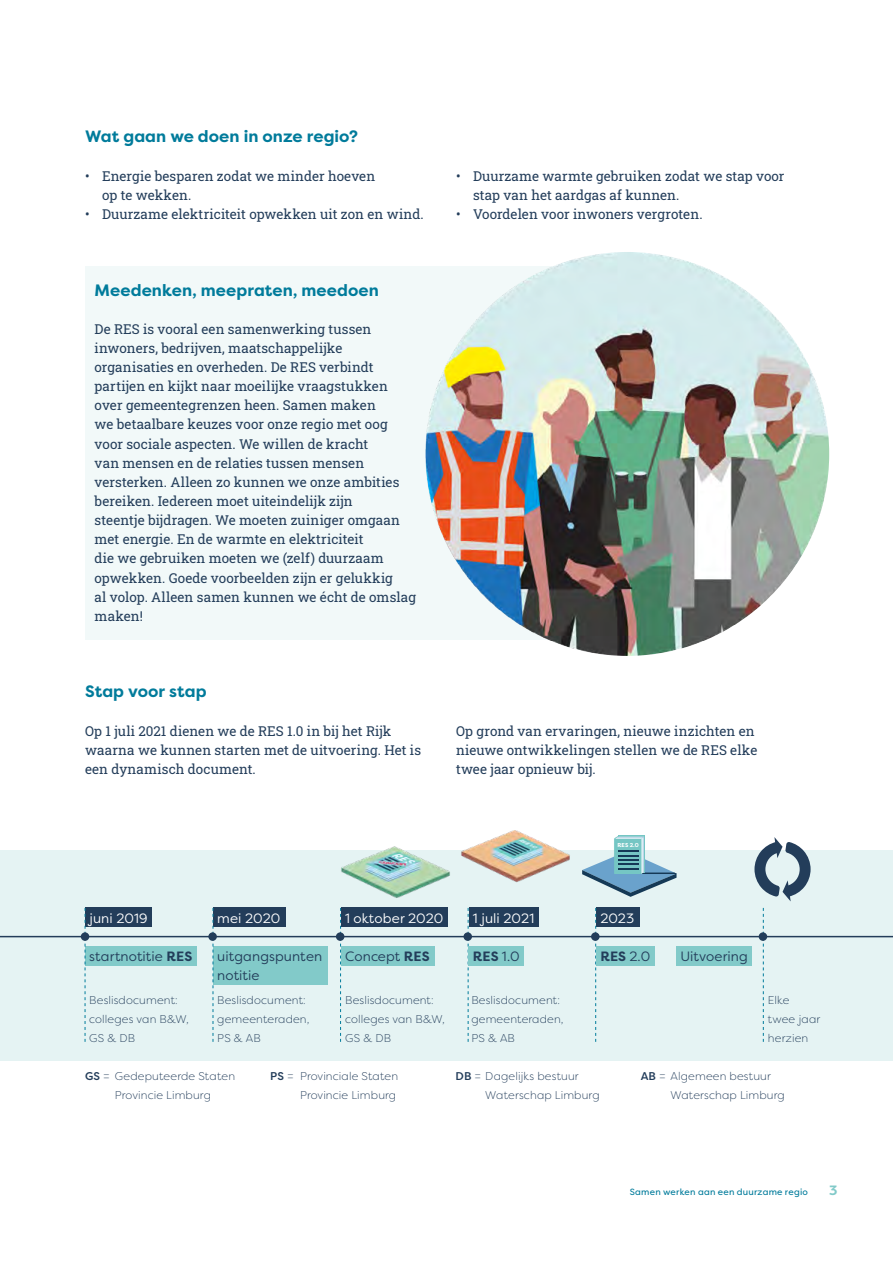
<style>
.page{position:relative;width:893px;height:1263px;background:#fff}
.page>*{position:absolute;margin:0;border:0;box-sizing:border-box;transform-origin:0 0}
.t1{font:700 16.5px "Filson Pro";letter-spacing:.005em;color:#007b9b}
.t2{font:13.5px/19.2px "Roboto Slab";letter-spacing:.005em;color:#233d5a}
.t3{font:13.5px/19.2px "Filson Pro";letter-spacing:.005em;color:#233d5a}
.t4{font:13.5px "Filson Pro";color:#fff}
.t5{font:700 13.5px "Filson Pro";letter-spacing:.015em;color:#233d5a}
.t6{font:700 13.5px "Filson Pro";color:#82cac9}
.t7{font:300 11.25px/19.2px "Filson Pro";letter-spacing:.015em;color:#233d5a}
.t8{font:9px "Filson Pro";letter-spacing:.02em;color:#007b9b}
.t9{font:700 5.7px "Filson Pro";color:#fff}
.s1{font-weight:700}
.s2{font-weight:400}
.s3{font-weight:500}
</style>
<div class="page">
<div style="left:85px;top:267px;width:567px;height:373px;background:#f2f9f9"></div>
<div style="left:0;top:850px;width:893px;height:211px;background:#e5f3f3"></div>
<hr style="left:0;top:936px;width:893px;height:1px;background:#233d5a">
<div style="left:85px;top:946px;width:112px;height:19px;background:#82cac9"></div>
<div style="left:85px;top:908px;width:67px;height:19px;background:#233d5a"></div>
<svg style="left:85px;top:908px;width:1px;height:134px"></svg>
<div style="left:81px;top:932px;width:8px;height:9px;background:#233d5a;border-radius:50%"></div>
<div style="left:213px;top:946px;width:115px;height:38px;background:#82cac9"></div>
<div style="left:213px;top:908px;width:72px;height:19px;background:#233d5a"></div>
<svg style="left:213px;top:908px;width:1px;height:134px"></svg>
<div style="left:208px;top:932px;width:9px;height:9px;background:#233d5a;border-radius:50%"></div>
<div style="left:468px;top:908px;width:70px;height:19px;background:#233d5a"></div>
<svg style="left:468px;top:908px;width:1px;height:134px"></svg>
<div style="left:463px;top:932px;width:9px;height:9px;background:#233d5a;border-radius:50%"></div>
<div style="left:468px;top:946px;width:56px;height:19px;background:#82cac9"></div>
<div style="left:596px;top:908px;width:44px;height:19px;background:#233d5a"></div>
<svg style="left:595px;top:908px;width:1px;height:134px"></svg>
<div style="left:591px;top:932px;width:9px;height:9px;background:#233d5a;border-radius:50%"></div>
<div style="left:596px;top:946px;width:58px;height:19px;background:#82cac9"></div>
<div style="left:341px;top:908px;width:107px;height:19px;background:#233d5a"></div>
<svg style="left:340px;top:908px;width:1px;height:134px"></svg>
<div style="left:336px;top:932px;width:8px;height:9px;background:#233d5a;border-radius:50%"></div>
<div style="left:341px;top:946px;width:93px;height:19px;background:#82cac9"></div>
<img style="left:461px;top:830px;width:109px;height:53px">
<img style="left:341px;top:846px;width:109px;height:52px">
<svg style="left:763px;top:908px;width:1px;height:134px"></svg>
<div style="left:759px;top:932px;width:8px;height:9px;background:#233d5a;border-radius:50%"></div>
<div style="left:676px;top:946px;width:76px;height:19px;background:#82cac9"></div>
<svg style="left:754px;top:837px;width:57px;height:64px"></svg>
<img style="left:425px;top:252px;width:404px;height:404px;border-radius:202px">
<svg style="left:582px;top:836px;width:94px;height:61px"></svg>
<p class="t1" style="left:85px;top:126px;width:274px">Wat gaan we doen in onze regio?</p>
<p class="t2" style="left:102px;top:166px;width:275px;text-indent:-17px">• Energie besparen zodat we minder hoeven op te wekken.</p>
<p class="t2" style="left:85px;top:204px;width:340px">• Duurzame elektriciteit opwekken uit zon en wind.</p>
<p class="t1" style="left:95px;top:279px;width:286px">Meedenken, meepraten, meedoen</p>
<p class="t2" style="left:95px;top:319px;width:323px">De RES is vooral een samenwerking tussen inwoners, bedrijven, maatschappelijke organisaties en overheden. De RES verbindt partijen en kijkt naar moeilijke vraagstukken over gemeentegrenzen heen. Samen maken<br>we betaalbare keuzes voor onze regio met oog voor sociale aspecten. We willen de kracht<br>van mensen en de relaties tussen mensen versterken. Alleen zo kunnen we onze ambities bereiken. Iedereen moet uiteindelijk zijn<br>steentje bijdragen. We moeten zuiniger omgaan met energie. En de warmte en elektriciteit<br>die we gebruiken moeten we (zelf) duurzaam opwekken. Goede voorbeelden zijn er gelukkig<br>al volop. Alleen samen kunnen we écht de omslag maken!</p>
<p class="t2" style="left:473px;top:166px;width:313px;text-indent:-17px">• Duurzame warmte gebruiken zodat we stap voor stap van het aardgas af kunnen.</p>
<p class="t2" style="left:456px;top:204px;width:248px">• Voordelen voor inwoners vergroten.</p>
<p class="t1" style="left:85px;top:681px;width:123px">Stap voor stap</p>
<p class="t2" style="left:85px;top:721px;width:338px">Op 1 juli 2021 dienen we de RES 1.0 in bij het Rijk waarna we kunnen starten met de uitvoering. Het is een dynamisch document.</p>
<p class="t2" style="left:456px;top:721px;width:303px">Op grond van ervaringen, nieuwe inzichten en nieuwe ontwikkelingen stellen we de RES elke twee jaar opnieuw bij.</p>
<p class="t9" style="left:618px;top:841px;width:23px">RES 2.0</p>
<p class="t4" style="left:89px;top:909px;width:60px">juni 2019</p>
<p class="t3" style="left:89px;top:946px;width:105px">startnotitie <span class="s1">RES</span></p>
<p class="t4" style="left:217px;top:909px;width:65px">mei 2020</p>
<p class="t3" style="left:217px;top:946px;width:107px">uitgangspunten notitie</p>
<p class="t4" style="left:345px;top:909px;width:100px">1 oktober 2020</p>
<p class="t3" style="left:345px;top:946px;width:86px">Concept <span class="s1">RES</span></p>
<p class="t4" style="left:473px;top:909px;width:63px">1 juli 2021</p>
<p class="t5" style="left:473px;top:947px;width:49px">RES <span class="s2">1.0</span></p>
<p class="t4" style="left:600px;top:909px;width:36px">2023</p>
<p class="t5" style="left:600px;top:947px;width:51px">RES <span class="s2">2.0</span></p>
<p class="t3" style="left:680px;top:946px;width:69px">Uitvoering</p>
<p class="t7" style="left:89px;top:990px;width:101px">Beslisdocument: colleges van B&amp;W,<br>GS &amp; DB</p>
<p class="t7" style="left:345px;top:990px;width:101px">Beslisdocument: colleges van B&amp;W,<br>GS &amp; DB</p>
<p class="t7" style="left:471px;top:990px;width:94px">Beslisdocument: gemeenteraden,<br>PS &amp; AB</p>
<p class="t7" style="left:217px;top:990px;width:94px">Beslisdocument: gemeenteraden,<br>PS &amp; AB</p>
<p class="t7" style="left:768px;top:990px;width:54px">Elke<br>twee jaar herzien</p>
<p class="t7" style="left:85px;top:1066px;width:152px;text-align:center"><span class="s3">GS</span> = Gedeputeerde Staten<br>Provincie Limburg</p>
<p class="t7" style="left:270px;top:1066px;width:129px;text-align:right"><span class="s3">PS</span> = Provinciale Staten<br>Provincie Limburg</p>
<p class="t7" style="left:485px;top:1066px;width:116px;text-indent:-30px"><span class="s3">DB</span> = Dagelijks bestuur<br>Waterschap Limburg</p>
<p class="t7" style="left:670px;top:1066px;width:116px;text-indent:-30px"><span class="s3">AB</span> = Algemeen bestuur<br>Waterschap Limburg</p>
<p class="t8" style="left:630px;top:1186px;width:180px">Samen werken aan een duurzame regio</p>
<p class="t6" style="left:829px;top:1182px;width:10px">3</p>
</div>
